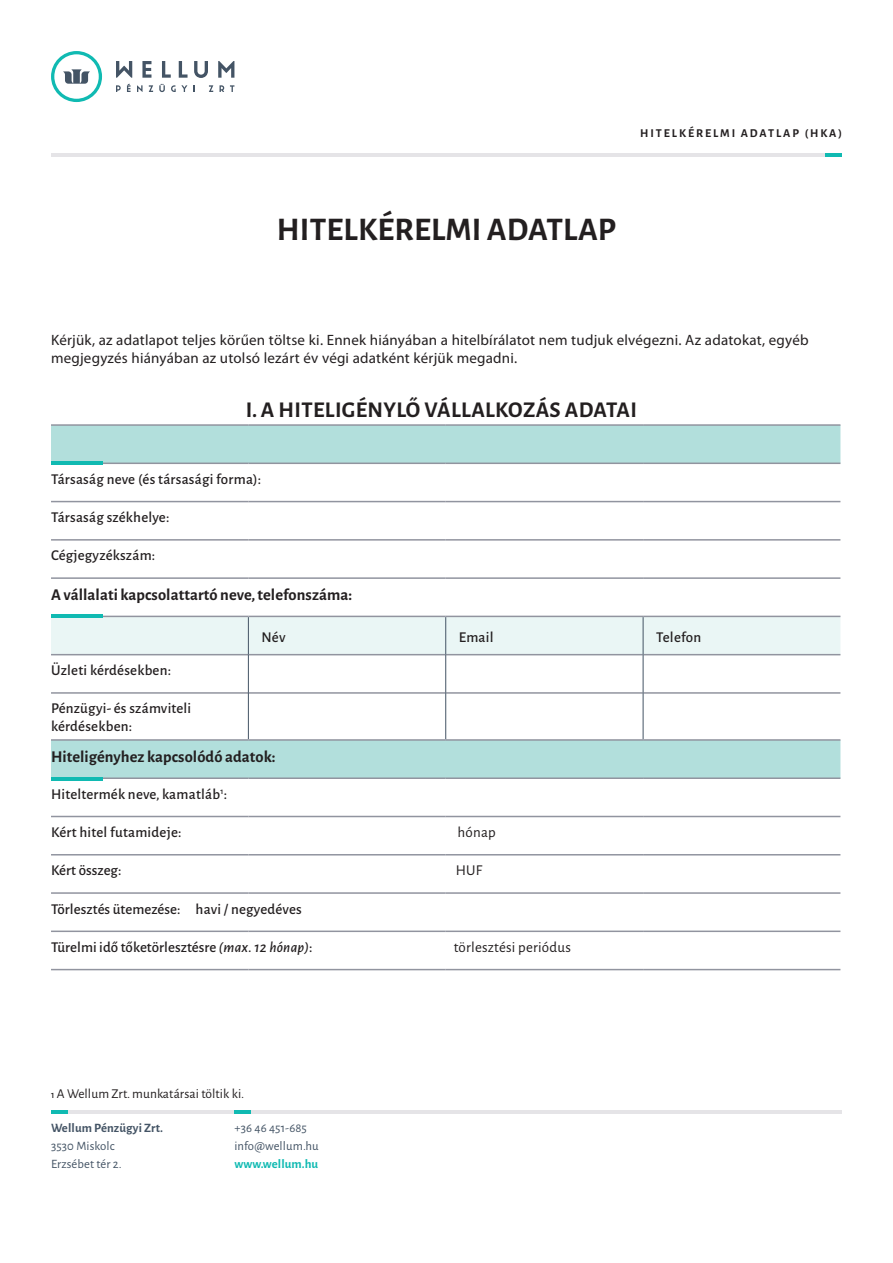
<style>
.page{position:relative;width:893px;height:1263px;background:#fff}
.page>*{position:absolute;margin:0;border:0;box-sizing:border-box;transform-origin:0 0}
.t1{font:700 33px "Alegreya Sans";letter-spacing:.005em;color:#231f20}
.t2{font:700 22.5px "Alegreya Sans";letter-spacing:.015em;color:#231f20}
.t3{font:700 16.5px "Alegreya Sans";letter-spacing:.005em;color:#231f20}
.t4{font:500 15px "Alegreya Sans";letter-spacing:.015em;color:#231f20}
.t5{font:15px/18px "Myriad Pro";letter-spacing:.015em;color:#231f20}
.t6{font:15px "Alegreya Sans";letter-spacing:.015em;color:#231f20}
.t7{font:13.5px "Alegreya Sans";letter-spacing:.005em;color:#231f20}
.t8{font:12.75px "Alegreya Sans";letter-spacing:.01em;color:#445465}
.t9{font:700 12.75px "Alegreya Sans";letter-spacing:.01em;color:#445465}
.t10{font:700 12.75px "Alegreya Sans";letter-spacing:.01em;color:#10bab2}
.t11{font:700 12px "Alegreya Sans";letter-spacing:.16em;color:#231f20}
.s1{font-style:italic}
</style>
<div class="page">
<svg style="left:51px;top:51px;width:51px;height:51px"></svg>
<svg style="left:116px;top:61px;width:16px;height:17px"></svg>
<svg style="left:142px;top:61px;width:9px;height:17px"></svg>
<svg style="left:162px;top:61px;width:9px;height:17px"></svg>
<svg style="left:179px;top:61px;width:9px;height:17px"></svg>
<svg style="left:194px;top:61px;width:14px;height:17px"></svg>
<svg style="left:218px;top:61px;width:16px;height:17px"></svg>
<svg style="left:116px;top:85px;width:5px;height:7px"></svg>
<svg style="left:127px;top:84px;width:4px;height:8px"></svg>
<svg style="left:137px;top:85px;width:6px;height:7px"></svg>
<svg style="left:149px;top:85px;width:4px;height:7px"></svg>
<svg style="left:159px;top:84px;width:6px;height:8px"></svg>
<svg style="left:171px;top:85px;width:16px;height:7px"></svg>
<svg style="left:193px;top:85px;width:2px;height:7px"></svg>
<svg style="left:209px;top:85px;width:4px;height:7px"></svg>
<svg style="left:220px;top:85px;width:4px;height:7px"></svg>
<svg style="left:230px;top:85px;width:4px;height:7px"></svg>
<hr style="left:51px;top:1110px;width:791px;height:3px;background:#e5e4e7">
<hr style="left:51px;top:1110px;width:16px;height:3px;background:#10bab2">
<hr style="left:234px;top:1110px;width:17px;height:3px;background:#10bab2">
<hr style="left:51px;top:153px;width:791px;height:3px;background:#e5e4e7">
<hr style="left:826px;top:153px;width:16px;height:3px;background:#10bab2">
<svg style="left:51px;top:426px;width:789px;height:351px"></svg>
<div style="left:51px;top:617px;width:789px;height:37px;background:#eaf6f5"></div>
<hr style="left:51px;top:463px;width:197px;height:1px;background:#91949f">
<hr style="left:248px;top:463px;width:198px;height:1px;background:#91949f">
<hr style="left:446px;top:463px;width:197px;height:1px;background:#91949f">
<hr style="left:643px;top:463px;width:197px;height:1px;background:#91949f">
<hr style="left:51px;top:501px;width:197px;height:1px;background:#91949f">
<hr style="left:248px;top:501px;width:198px;height:1px;background:#91949f">
<hr style="left:446px;top:501px;width:197px;height:1px;background:#91949f">
<hr style="left:643px;top:501px;width:197px;height:1px;background:#91949f">
<hr style="left:51px;top:539px;width:197px;height:2px;background:#91949f">
<hr style="left:248px;top:539px;width:198px;height:2px;background:#91949f">
<hr style="left:446px;top:539px;width:197px;height:2px;background:#91949f">
<hr style="left:643px;top:539px;width:197px;height:2px;background:#91949f">
<hr style="left:51px;top:577px;width:197px;height:2px;background:#91949f">
<hr style="left:248px;top:577px;width:198px;height:2px;background:#91949f">
<hr style="left:446px;top:577px;width:197px;height:2px;background:#91949f">
<hr style="left:643px;top:577px;width:197px;height:2px;background:#91949f">
<hr style="left:51px;top:616px;width:197px;height:1px;background:#91949f">
<hr style="left:248px;top:616px;width:198px;height:1px;background:#91949f">
<hr style="left:446px;top:616px;width:197px;height:1px;background:#91949f">
<hr style="left:643px;top:616px;width:197px;height:1px;background:#91949f">
<hr style="left:51px;top:654px;width:197px;height:1px;background:#91949f">
<hr style="left:249px;top:654px;width:196px;height:1px;background:#91949f">
<hr style="left:446px;top:654px;width:197px;height:1px;background:#91949f">
<hr style="left:643px;top:654px;width:197px;height:1px;background:#91949f">
<hr style="left:51px;top:692px;width:197px;height:2px;background:#91949f">
<hr style="left:249px;top:692px;width:196px;height:2px;background:#91949f">
<hr style="left:446px;top:692px;width:197px;height:2px;background:#91949f">
<hr style="left:643px;top:692px;width:197px;height:2px;background:#91949f">
<hr style="left:51px;top:739px;width:197px;height:2px;background:#91949f">
<hr style="left:248px;top:739px;width:198px;height:2px;background:#91949f">
<hr style="left:446px;top:739px;width:197px;height:2px;background:#91949f">
<hr style="left:643px;top:739px;width:197px;height:2px;background:#91949f">
<hr style="left:51px;top:777px;width:197px;height:2px;background:#91949f">
<hr style="left:248px;top:777px;width:198px;height:2px;background:#91949f">
<hr style="left:446px;top:777px;width:197px;height:2px;background:#91949f">
<hr style="left:643px;top:777px;width:197px;height:2px;background:#91949f">
<hr style="left:51px;top:816px;width:197px;height:1px;background:#91949f">
<hr style="left:248px;top:816px;width:198px;height:1px;background:#91949f">
<hr style="left:446px;top:816px;width:197px;height:1px;background:#91949f">
<hr style="left:643px;top:816px;width:197px;height:1px;background:#91949f">
<hr style="left:51px;top:854px;width:197px;height:1px;background:#91949f">
<hr style="left:248px;top:854px;width:198px;height:1px;background:#91949f">
<hr style="left:446px;top:854px;width:197px;height:1px;background:#91949f">
<hr style="left:643px;top:854px;width:197px;height:1px;background:#91949f">
<hr style="left:51px;top:892px;width:197px;height:2px;background:#91949f">
<hr style="left:248px;top:892px;width:198px;height:2px;background:#91949f">
<hr style="left:446px;top:892px;width:197px;height:2px;background:#91949f">
<hr style="left:643px;top:892px;width:197px;height:2px;background:#91949f">
<hr style="left:51px;top:930px;width:197px;height:2px;background:#91949f">
<hr style="left:248px;top:930px;width:198px;height:2px;background:#91949f">
<hr style="left:446px;top:930px;width:197px;height:2px;background:#91949f">
<hr style="left:643px;top:930px;width:197px;height:2px;background:#91949f">
<hr style="left:51px;top:969px;width:197px;height:1px;background:#91949f">
<hr style="left:248px;top:969px;width:198px;height:1px;background:#91949f">
<hr style="left:446px;top:969px;width:197px;height:1px;background:#91949f">
<hr style="left:643px;top:969px;width:197px;height:1px;background:#91949f">
<hr style="left:51px;top:424px;width:197px;height:2px;background:#91949f">
<hr style="left:248px;top:424px;width:198px;height:2px;background:#91949f">
<hr style="left:446px;top:424px;width:197px;height:2px;background:#91949f">
<hr style="left:643px;top:424px;width:197px;height:2px;background:#91949f">
<hr style="left:445px;top:617px;width:1px;height:38px;background:#445465">
<hr style="left:643px;top:617px;width:1px;height:38px;background:#445465">
<hr style="left:445px;top:655px;width:1px;height:38px;background:#445465">
<hr style="left:643px;top:655px;width:1px;height:38px;background:#445465">
<hr style="left:445px;top:693px;width:1px;height:46px;background:#445465">
<hr style="left:643px;top:693px;width:1px;height:46px;background:#445465">
<hr style="left:248px;top:617px;width:1px;height:38px;background:#445465">
<hr style="left:248px;top:655px;width:1px;height:38px;background:#445465">
<hr style="left:248px;top:693px;width:1px;height:46px;background:#445465">
<hr style="left:51px;top:462px;width:51px;height:3px;background:#10bab2">
<hr style="left:51px;top:614px;width:51px;height:4px;background:#10bab2">
<hr style="left:51px;top:777px;width:51px;height:3px;background:#10bab2">
<p class="t11" style="left:640px;top:125px;width:203px">HITELKÉRELMI ADATLAP (HKA)</p>
<p class="t1" style="left:277px;top:205px;width:341px">HITELKÉRELMI ADATLAP</p>
<p class="t5" style="left:51px;top:330px;width:759px">Kérjük, az adatlapot teljes körűen töltse ki. Ennek hiányában a hitelbírálatot nem tudjuk elvégezni. Az adatokat, egyéb megjegyzés hiányában az utolsó lezárt év végi adatként kérjük megadni.</p>
<p class="t2" style="left:246px;top:393px;width:393px">I. A HITELIGÉNYLŐ VÁLLALKOZÁS ADATAI</p>
<p class="t4" style="left:51px;top:468px;width:212px">Társaság neve (és társasági forma):</p>
<p class="t4" style="left:51px;top:507px;width:120px">Társaság székhelye:</p>
<p class="t4" style="left:51px;top:545px;width:106px">Cégjegyzékszám:</p>
<p class="t3" style="left:51px;top:582px;width:303px">A vállalati kapcsolattartó neve, telefonszáma:</p>
<p class="t4" style="left:261px;top:626px;width:26px">Név</p>
<p class="t4" style="left:459px;top:626px;width:36px">Email</p>
<p class="t4" style="left:656px;top:626px;width:47px">Telefon</p>
<p class="t4" style="left:51px;top:660px;width:122px">Üzleti kérdésekben:</p>
<p class="t4" style="left:51px;top:698px;width:142px">Pénzügyi- és számviteli</p>
<p class="t4" style="left:51px;top:716px;width:83px">kérdésekben:</p>
<p class="t3" style="left:51px;top:744px;width:226px">Hiteligényhez kapcsolódó adatok:</p>
<p class="t4" style="left:51px;top:783px;width:178px">Hiteltermék neve, kamatláb<sup>1</sup>:</p>
<p class="t4" style="left:51px;top:822px;width:132px">Kért hitel futamideje:</p>
<p class="t6" style="left:457px;top:822px;width:40px">hónap</p>
<p class="t4" style="left:51px;top:860px;width:72px">Kért összeg:</p>
<p class="t6" style="left:456px;top:860px;width:28px">HUF</p>
<p class="t4" style="left:51px;top:898px;width:252px">Törlesztés ütemezése: havi / negyedéves</p>
<p class="t4" style="left:51px;top:936px;width:263px">Türelmi idő tőketörlesztésre <span class="s1">(max. 12 hónap)</span>:</p>
<p class="t6" style="left:454px;top:937px;width:119px">törlesztési periódus</p>
<p class="t7" style="left:51px;top:1085px;width:195px">1 A Wellum Zrt. munkatársai töltik ki.</p>
<p class="t9" style="left:51px;top:1119px;width:114px">Wellum Pénzügyi Zrt.</p>
<p class="t8" style="left:51px;top:1138px;width:65px">3530 Miskolc</p>
<p class="t8" style="left:51px;top:1156px;width:72px">Erzsébet tér 2.</p>
<p class="t8" style="left:234px;top:1120px;width:74px">+36 46 451-685</p>
<p class="t8" style="left:234px;top:1138px;width:86px">info@wellum.hu</p>
<p class="t10" style="left:234px;top:1155px;width:85px">www.wellum.hu</p>
</div>
